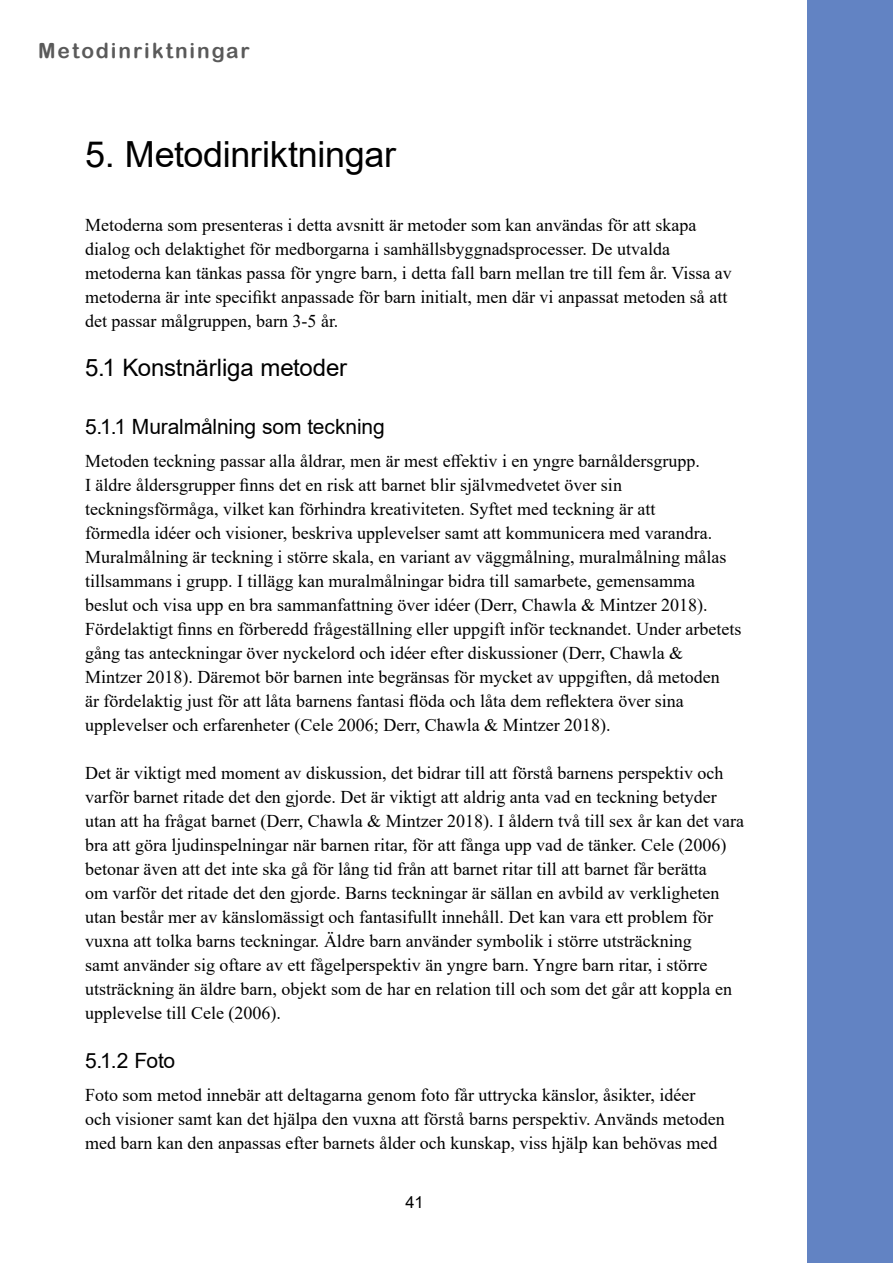
<style>
.page{position:relative;width:893px;height:1263px;background:#fff}
.page>*{position:absolute;margin:0;border:0;box-sizing:border-box;transform-origin:0 0}
.Rubrik_1{font:36px "Arial";letter-spacing:-.01em;color:#000}
.Rubrik_2_1{font:24px "Arial";letter-spacing:-.01em;color:#000}
.Rubrik_3_1_2{font:21px "Arial";letter-spacing:-.01em;color:#000}
.Brödtext_EXJobb{font:21px "Arial Rounded MT Bold";letter-spacing:.09em;color:#5a5a5a}
.Brödtext_EXJobb-2{font:18px/24px "Times New Roman";color:#000}
.t1{font:16.5px "Arial";color:#000}
</style>
<div class="page">
<div style="left:808px;top:0;width:85px;height:1263px;background:#6283c3"></div>
<p class="Brödtext_EXJobb" style="left:38px;top:38px;width:213px">Metodinriktningar</p>
<p class="Rubrik_1" style="left:85px;top:129px;width:313px">5. Metodinriktningar</p>
<p class="Brödtext_EXJobb-2" style="left:85px;top:212px;width:648px">Metoderna som presenteras i detta avsnitt är metoder som kan användas för att skapa dialog och delaktighet för medborgarna i samhällsbyggnadsprocesser. De utvalda metoderna kan tänkas passa för yngre barn, i detta fall barn mellan tre till fem år. Vissa av metoderna är inte specifikt anpassade för barn initialt, men där vi anpassat metoden så att det passar målgruppen, barn 3-5 år.</p>
<p class="Rubrik_2_1" style="left:85px;top:351px;width:264px">5.1 Konstnärliga metoder</p>
<p class="Rubrik_3_1_2" style="left:85px;top:412px;width:301px">5.1.1 Muralmålning som teckning</p>
<p class="Brödtext_EXJobb-2" style="left:85px;top:448px;width:658px">Metoden teckning passar alla åldrar, men är mest effektiv i en yngre barnåldersgrupp.<br>I äldre åldersgrupper finns det en risk att barnet blir självmedvetet över sin teckningsförmåga, vilket kan förhindra kreativiteten. Syftet med teckning är att<br>förmedla idéer och visioner, beskriva upplevelser samt att kommunicera med varandra.<br>Muralmålning är teckning i större skala, en variant av väggmålning, muralmålning målas tillsammans i grupp. I tillägg kan muralmålningar bidra till samarbete, gemensamma beslut och visa upp en bra sammanfattning över idéer (Derr, Chawla &amp; Mintzer 2018).<br>Fördelaktigt finns en förberedd frågeställning eller uppgift inför tecknandet. Under arbetets gång tas anteckningar över nyckelord och idéer efter diskussioner (Derr, Chawla &amp; Mintzer 2018). Däremot bör barnen inte begränsas för mycket av uppgiften, då metoden<br>är fördelaktig just för att låta barnens fantasi flöda och låta dem reflektera över sina upplevelser och erfarenheter (Cele 2006; Derr, Chawla &amp; Mintzer 2018).</p>
<p class="Brödtext_EXJobb-2" style="left:85px;top:760px;width:661px">Det är viktigt med moment av diskussion, det bidrar till att förstå barnens perspektiv och varför barnet ritade det den gjorde. Det är viktigt att aldrig anta vad en teckning betyder utan att ha frågat barnet (Derr, Chawla &amp; Mintzer 2018). I åldern två till sex år kan det vara bra att göra ljudinspelningar när barnen ritar, för att fånga upp vad de tänker. Cele (2006) betonar även att det inte ska gå för lång tid från att barnet ritar till att barnet får berätta<br>om varför det ritade det den gjorde. Barns teckningar är sällan en avbild av verkligheten utan består mer av känslomässigt och fantasifullt innehåll. Det kan vara ett problem för vuxna att tolka barns teckningar. Äldre barn använder symbolik i större utsträckning<br>samt använder sig oftare av ett fågelperspektiv än yngre barn. Yngre barn ritar, i större utsträckning än äldre barn, objekt som de har en relation till och som det går att koppla en upplevelse till Cele (2006).</p>
<p class="Rubrik_3_1_2" style="left:85px;top:1046px;width:92px">5.1.2 Foto</p>
<p class="Brödtext_EXJobb-2" style="left:85px;top:1082px;width:641px">Foto som metod innebär att deltagarna genom foto får uttrycka känslor, åsikter, idéer och visioner samt kan det hjälpa den vuxna att förstå barns perspektiv. Används metoden med barn kan den anpassas efter barnets ålder och kunskap, viss hjälp kan behövas med</p>
<p class="t1" style="left:405px;top:1190px;width:20px">41</p>
</div>
